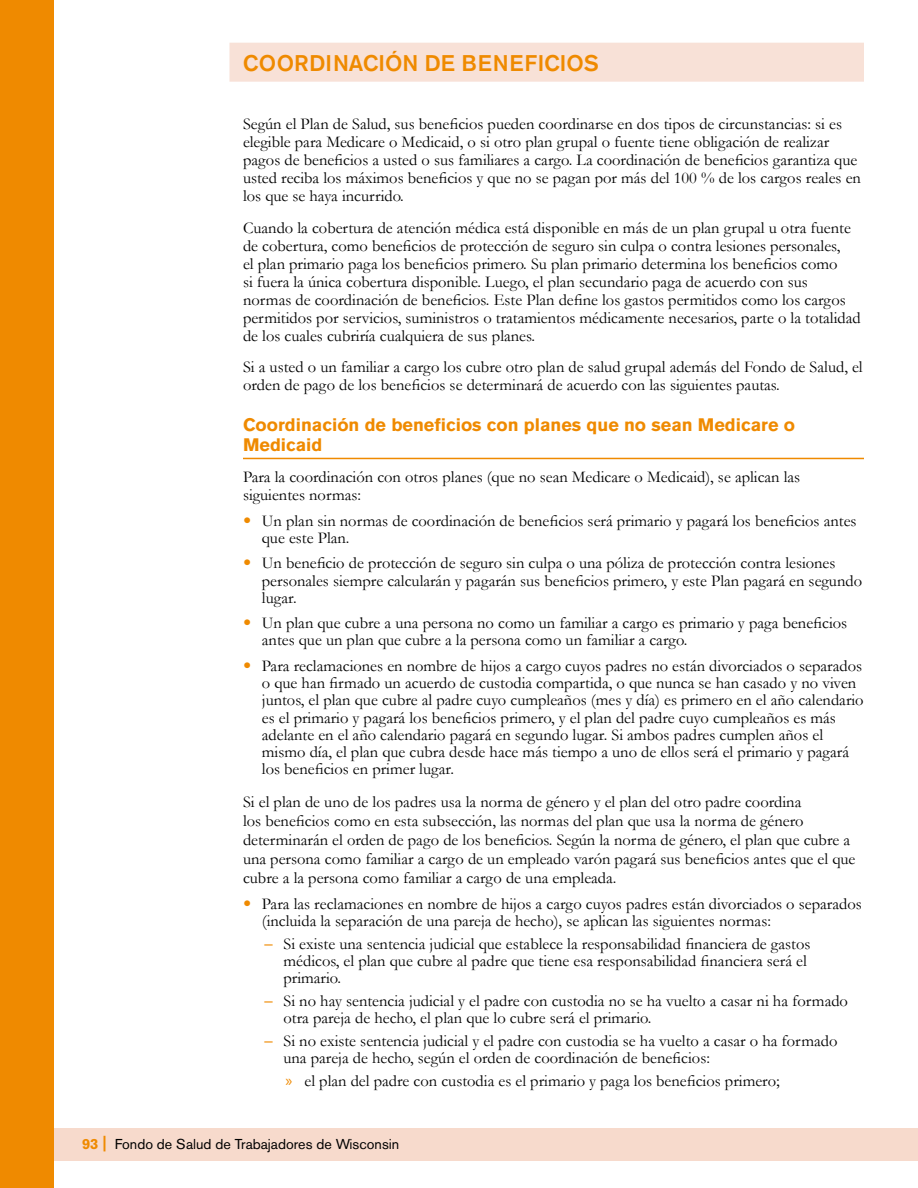
<style>
.page{position:relative;width:918px;height:1188px;background:#fff}
.page>*{position:absolute;margin:0;border:0;box-sizing:border-box;transform-origin:0 0}
.t1{font:500 22.5px "Akzidenz Grotesk BE";color:#ef8a00}
.t2{font:700 18px/19.5px "Akzidenz Grotesk BE";color:#ef8a00}
.t3{font:16.5px/17.2px "Garamond";color:#000}
.t4{font:14.25px "Akzidenz Grotesk BE";color:#000}
.s1{font-family:"Sabon LT Std";color:#ef8a00}
.s2{font-family:"Myriad Pro";color:#ef8a00}
.s3{font-weight:700;font-size:14.7px;color:#ef8a00}
.s4{font-weight:700;font-size:16.95px;color:#ef8a00}
</style>
<div class="page">
<div style="left:54px;top:1129px;width:864px;height:32px;background:#f7dacc"></div>
<div style="left:0;top:0;width:54px;height:1188px;background:#ef8a00"></div>
<div style="left:230px;top:43px;width:634px;height:39px;background:#f8e1d7"></div>
<hr style="left:243px;top:458px;width:621px;height:1px;background:#ef8a00">
<h1 class="t1" style="left:243px;top:49px;width:357px">COORDINACIÓN DE BENEFICIOS</h1>
<p class="t3" style="left:243px;top:115px;width:620px;line-height:18px">Según el Plan de Salud, sus beneficios pueden coordinarse en dos tipos de circunstancias: si es elegible para Medicare o Medicaid, o si otro plan grupal o fuente tiene obligación de realizar pagos de beneficios a usted o sus familiares a cargo. La coordinación de beneficios garantiza que usted reciba los máximos beneficios y que no se pagan por más del 100 % de los cargos reales en los que se haya incurrido.</p>
<p class="t3" style="left:243px;top:218px;width:619px;line-height:18px">Cuando la cobertura de atención médica está disponible en más de un plan grupal u otra fuente de cobertura, como beneficios de protección de seguro sin culpa o contra lesiones personales,<br>el plan primario paga los beneficios primero. Su plan primario determina los beneficios como<br>si fuera la única cobertura disponible. Luego, el plan secundario paga de acuerdo con sus<br>normas de coordinación de beneficios. Este Plan define los gastos permitidos como los cargos permitidos por servicios, suministros o tratamientos médicamente necesarios, parte o la totalidad de los cuales cubriría cualquiera de sus planes.</p>
<p class="t3" style="left:243px;top:358px;width:621px;line-height:18px">Si a usted o un familiar a cargo los cubre otro plan de salud grupal además del Fondo de Salud, el orden de pago de los beneficios se determinará de acuerdo con las siguientes pautas.</p>
<p class="t2" style="left:243px;top:415px;width:554px">Coordinación de beneficios con planes que no sean Medicare o<br>Medicaid</p>
<p class="t3" style="left:243px;top:468px;width:559px;line-height:18px">Para la coordinación con otros planes (que no sean Medicare o Medicaid), se aplican las siguientes normas:</p>
<p class="t3" style="left:262px;top:512px;width:596px;text-indent:-19px"><span class="s1">•</span> Un plan sin normas de coordinación de beneficios será primario y pagará los beneficios antes que este Plan.</p>
<p class="t3" style="left:262px;top:554px;width:602px;text-indent:-19px"><span class="s1">•</span> Un beneficio de protección de seguro sin culpa o una póliza de protección contra lesiones personales siempre calcularán y pagarán sus beneficios primero, y este Plan pagará en segundo lugar.</p>
<p class="t3" style="left:262px;top:614px;width:587px;text-indent:-19px"><span class="s1">•</span> Un plan que cubre a una persona no como un familiar a cargo es primario y paga beneficios antes que un plan que cubre a la persona como un familiar a cargo.</p>
<p class="t3" style="left:262px;top:657px;width:603px;text-indent:-19px"><span class="s1">•</span> Para reclamaciones en nombre de hijos a cargo cuyos padres no están divorciados o separados o que han firmado un acuerdo de custodia compartida, o que nunca se han casado y no viven juntos, el plan que cubre al padre cuyo cumpleaños (mes y día) es primero en el año calendario es el primario y pagará los beneficios primero, y el plan del padre cuyo cumpleaños es más adelante en el año calendario pagará en segundo lugar. Si ambos padres cumplen años el mismo día, el plan que cubra desde hace más tiempo a uno de ellos será el primario y pagará los beneficios en primer lugar.</p>
<p class="t3" style="left:243px;top:792px;width:614px;line-height:19px">Si el plan de uno de los padres usa la norma de género y el plan del otro padre coordina<br>los beneficios como en esta subsección, las normas del plan que usa la norma de género determinarán el orden de pago de los beneficios. Según la norma de género, el plan que cubre a una persona como familiar a cargo de un empleado varón pagará sus beneficios antes que el que cubre a la persona como familiar a cargo de una empleada.</p>
<p class="t3" style="left:262px;top:895px;width:601px;text-indent:-19px"><span class="s1">•</span> Para las reclamaciones en nombre de hijos a cargo cuyos padres están divorciados o separados (incluida la separación de una pareja de hecho), se aplican las siguientes normas:</p>
<p class="t3" style="left:283px;top:934px;width:529px;text-indent:-19px"><span class="s1">–</span> Si existe una sentencia judicial que establece la responsabilidad financiera de gastos médicos, el plan que cubre al padre que tiene esa responsabilidad financiera será el primario.</p>
<p class="t3" style="left:283px;top:992px;width:566px;text-indent:-19px"><span class="s1">–</span> Si no hay sentencia judicial y el padre con custodia no se ha vuelto a casar ni ha formado otra pareja de hecho, el plan que lo cubre será el primario.</p>
<p class="t3" style="left:283px;top:1031px;width:555px;text-indent:-19px"><span class="s1">–</span> Si no existe sentencia judicial y el padre con custodia se ha vuelto a casar o ha formado una pareja de hecho, según el orden de coordinación de beneficios:</p>
<p class="t3" style="left:286px;top:1071px;width:496px"><span class="s2">»</span> el plan del padre con custodia es el primario y paga los beneficios primero;</p>
<p class="t4" style="left:82px;top:1135px;width:319px"><span class="s3">93</span> <span class="s4">|</span> Fondo de Salud de Trabajadores de Wisconsin</p>
</div>
